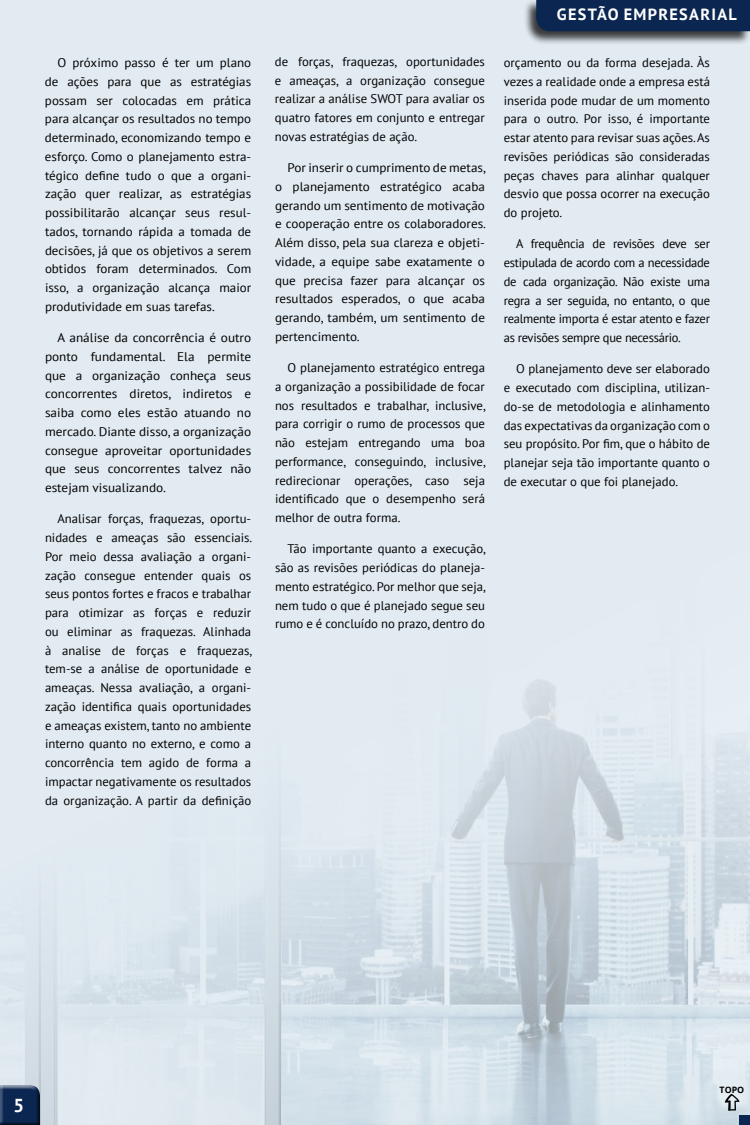
<style>
.page{position:relative;width:750px;height:1125px;background:#e2ebf2}
.page>*{position:absolute;margin:0;border:0;box-sizing:border-box;transform-origin:0 0}
.t1{font:700 18.75px "PT Sans";color:#fff}
.t2{font:700 16.25px "PT Sans";letter-spacing:.08em;color:#fff}
.t3{font:12.5px/18.8px "PT Sans";color:#000;text-align:justify}
.t4{font:12.5px/18.8px "PT Sans";color:#000;text-align:justify;scale:1.04 1}
.t5{font:12.5px/18.8px "PT Sans";color:#000;text-align:justify;scale:1.05 1}
.t6{font:12.5px/18.8px "PT Sans";color:#000;text-align:justify;scale:1.06 1}
.t7{font:700 8.75px "Open Sans";color:#000}
</style>
<div class="page">
<img style="left:4px;top:680px;width:746px;height:445px">
<div style="left:0;top:1081px;width:42px;height:44px;background:#fff;opacity:.75"></div>
<div style="left:0;top:1087px;width:44px;height:38px;background:#000;opacity:.75"></div>
<div style="left:740px;top:1115px;width:10px;height:10px;background:#0b2650"></div>
<div style="left:523px;top:0;width:227px;height:45px;background:#000;opacity:.75"></div>
<div style="left:536px;top:0;width:214px;height:31px;background:#0b2650"></div>
<svg style="left:725px;top:1094px;width:15px;height:17px"></svg>
<p class="t4" style="left:45px;top:53px;width:200px;text-indent:13px">O próximo passo é ter um plano de ações para que as estratégias possam ser colocadas em prática para alcançar os resultados no tempo determinado, economizando tempo e esforço. Como o planejamento estra&shy;tégico define tudo o que a organi&shy;zação quer realizar, as estratégias possibilitarão alcançar seus resul&shy;tados, tornando rápida a tomada de decisões, já que os objetivos a serem obtidos foram determinados. Com isso, a organização alcança maior produtividade em suas tarefas.</p>
<p class="t6" style="left:45px;top:328px;width:196px;text-indent:12px">A análise da concorrência é outro ponto fundamental. Ela permite que a organização conheça seus concorrentes diretos, indiretos e saiba como eles estão atuando no mercado. Diante disso, a organização consegue aproveitar oportunidades que seus concorrentes talvez não estejam visualizando.</p>
<p class="t3" style="left:45px;top:509px;width:209px;text-indent:12px">Analisar forças, fraquezas, oportu&shy;nidades e ameaças são essenciais.<br>Por meio dessa avaliação a organi&shy;zação consegue entender quais os seus pontos fortes e fracos e trabalhar para otimizar as forças e reduzir ou eliminar as fraquezas. Alinhada à analise de forças e fraquezas, tem-se a análise de oportunidade e ameaças. Nessa avaliação, a organi&shy;zação identifica quais oportunidades e ameaças existem, tanto no ambiente interno quanto no externo, e como a concorrência tem agido de forma a impactar negativamente os resultados da organização. A partir da definição</p>
<p class="t3" style="left:275px;top:52px;width:212px">de forças, fraquezas, oportunidades e ameaças, a organização consegue realizar a análise SWOT para avaliar os quatro fatores em conjunto e entregar novas estratégias de ação.</p>
<p class="t5" style="left:275px;top:158px;width:202px;text-indent:12px">Por inserir o cumprimento de metas, o planejamento estratégico acaba gerando um sentimento de motivação e cooperação entre os colaboradores.<br>Além disso, pela sua clareza e objeti&shy;vidade, a equipe sabe exatamente o que precisa fazer para alcançar os resultados esperados, o que acaba gerando, também, um sentimento de pertencimento.</p>
<p class="t3" style="left:275px;top:358px;width:212px;text-indent:12px">O planejamento estratégico entrega a organização a possibilidade de focar nos resultados e trabalhar, inclusive, para corrigir o rumo de processos que não estejam entregando uma boa performance, conseguindo, inclusive, redirecionar operações, caso seja identificado que o desempenho será melhor de outra forma.</p>
<p class="t3" style="left:275px;top:539px;width:213px;text-indent:12px">Tão importante quanto a execução, são as revisões periódicas do planeja&shy;mento estratégico. Por melhor que seja, nem tudo o que é planejado segue seu rumo e é concluído no prazo, dentro do</p>
<h2 class="t2" style="left:557px;top:4px;width:181px">GESTÃO EMPRESARIAL</h2>
<p class="t3" style="left:504px;top:53px;width:208px">orçamento ou da forma desejada. Às vezes a realidade onde a empresa está inserida pode mudar de um momento para o outro. Por isso, é importante estar atento para revisar suas ações. As revisões periódicas são consideradas peças chaves para alinhar qualquer desvio que possa ocorrer na execução do projeto.</p>
<p class="t3" style="left:504px;top:234px;width:208px;text-indent:12px">A frequência de revisões deve ser estipulada de acordo com a necessidade de cada organização. Não existe uma regra a ser seguida, no entanto, o que realmente importa é estar atento e fazer as revisões sempre que necessário.</p>
<p class="t3" style="left:504px;top:359px;width:208px;text-indent:12px">O planejamento deve ser elaborado e executado com disciplina, utilizan&shy;do-se de metodologia e alinhamento das expectativas da organização com o seu propósito. Por fim, que o hábito de planejar seja tão importante quanto o de executar o que foi planejado.</p>
<h1 class="t1" style="left:13px;top:1093px;width:12px">5</h1>
<p class="t7" style="left:720px;top:1083px;width:26px">TOPO</p>
</div>
